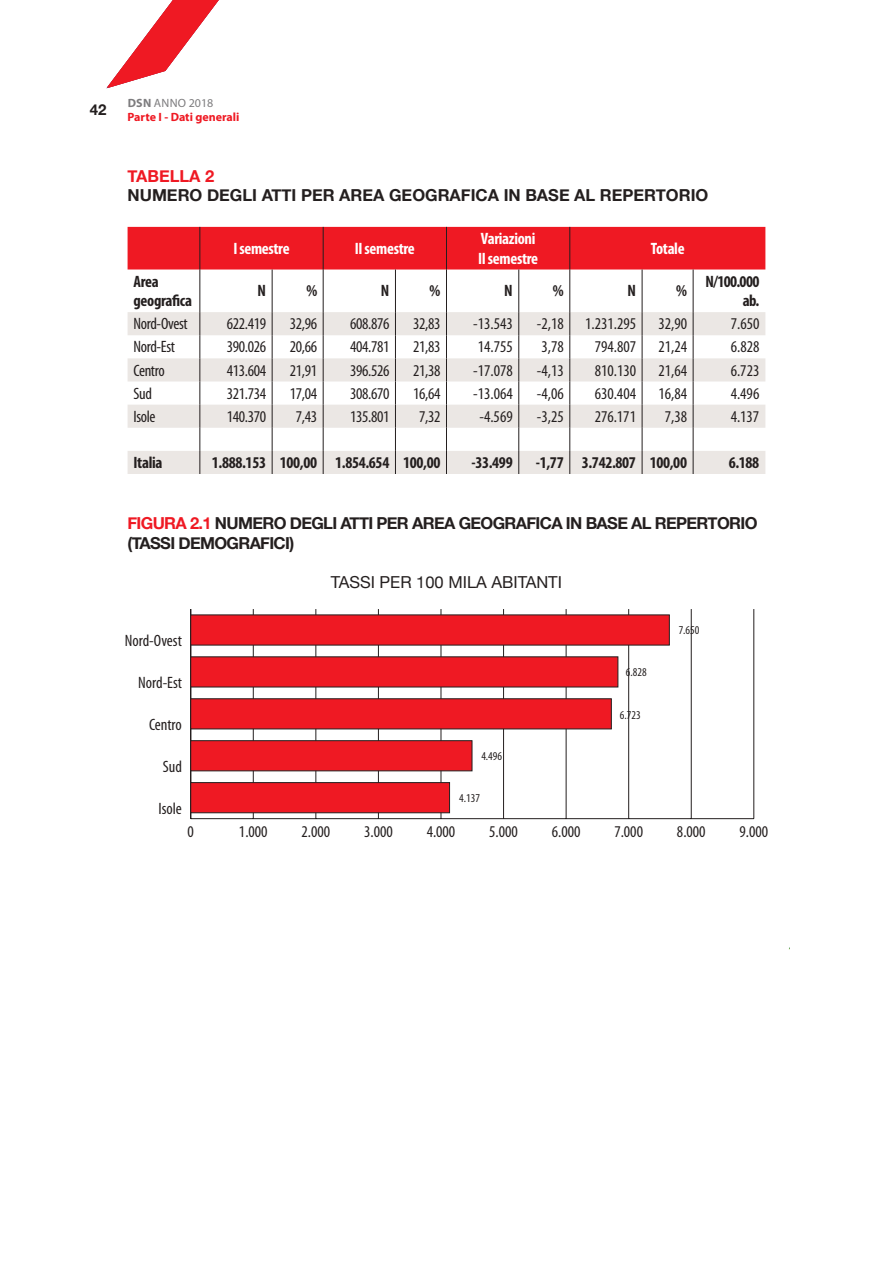
<style>
.page{position:relative;width:893px;height:1263px;background:#fff}
.page>*{position:absolute;margin:0;border:0;box-sizing:border-box;transform-origin:0 0}
.t1{font:condensed 16.5px "Myriad Pro";color:#241f1f}
.t2{font:700 condensed 16.5px/19.5px "Myriad Pro";letter-spacing:-.02em;color:#241f1f}
.t3{font:700 16.5px/19.5px "Helvetica Neue";letter-spacing:-.04em;color:#241f1f}
.t4{font:700 16.5px "Helvetica Neue";color:#241f1f}
.t5{font:700 condensed 16.5px/19.5px "Myriad Pro";letter-spacing:-.02em;color:#fff}
.t6{font:16.5px "Helvetica Neue";color:#241f1f}
.t7{font:condensed 16.5px "Myriad Pro";letter-spacing:-.02em;color:#241f1f}
.t8{font:700 16.5px "Helvetica Neue";color:#ef1923}
.t9{font:700 15px "Helvetica Neue";color:#241f1f}
.t10{font:700 12px/14.4px "Myriad Pro";color:#ef1923}
.t11{font:condensed 12px "Myriad Pro";color:#241f1f}
.s1{color:#7d7c7e}
.s2{font-weight:400;color:#7d7c7e}
.s3{color:#ef1923}
</style>
<div class="page">
<svg style="left:106px;top:0;width:113px;height:88px"></svg>
<div style="left:128px;top:227px;width:637px;height:42px;background:#ef1923"></div>
<svg style="left:128px;top:312px;width:637px;height:162px;fill:#ebe7e4"></svg>
<hr style="left:200px;top:227px;width:1px;height:42px;background:#241f1f">
<hr style="left:323px;top:227px;width:1px;height:42px;background:#241f1f">
<hr style="left:446px;top:227px;width:1px;height:42px;background:#241f1f">
<hr style="left:570px;top:227px;width:1px;height:42px;background:#241f1f">
<hr style="left:200px;top:269px;width:1px;height:43px;background:#241f1f">
<hr style="left:272px;top:269px;width:1px;height:43px;background:#241f1f">
<hr style="left:323px;top:269px;width:1px;height:43px;background:#241f1f">
<hr style="left:395px;top:269px;width:1px;height:43px;background:#241f1f">
<hr style="left:446px;top:269px;width:1px;height:43px;background:#241f1f">
<hr style="left:518px;top:269px;width:1px;height:43px;background:#241f1f">
<hr style="left:642px;top:269px;width:1px;height:43px;background:#241f1f">
<hr style="left:693px;top:269px;width:1px;height:43px;background:#241f1f">
<svg style="left:200px;top:312px;width:1px;height:162px"></svg>
<svg style="left:272px;top:312px;width:1px;height:162px"></svg>
<svg style="left:323px;top:312px;width:1px;height:162px"></svg>
<svg style="left:395px;top:312px;width:1px;height:162px"></svg>
<svg style="left:446px;top:312px;width:1px;height:162px"></svg>
<svg style="left:518px;top:312px;width:1px;height:162px"></svg>
<svg style="left:642px;top:312px;width:1px;height:162px"></svg>
<svg style="left:693px;top:312px;width:1px;height:162px"></svg>
<hr style="left:570px;top:269px;width:1px;height:43px;background:#241f1f">
<svg style="left:570px;top:312px;width:1px;height:162px"></svg>
<hr style="left:191px;top:818px;width:563px;height:1px;background:#241f1f">
<hr style="left:253px;top:609px;width:1px;height:210px;background:#241f1f">
<hr style="left:316px;top:609px;width:1px;height:210px;background:#241f1f">
<hr style="left:378px;top:609px;width:1px;height:210px;background:#241f1f">
<hr style="left:441px;top:609px;width:1px;height:210px;background:#241f1f">
<hr style="left:503px;top:609px;width:1px;height:210px;background:#241f1f">
<hr style="left:566px;top:609px;width:1px;height:210px;background:#241f1f">
<hr style="left:628px;top:609px;width:1px;height:210px;background:#241f1f">
<hr style="left:691px;top:609px;width:1px;height:210px;background:#241f1f">
<hr style="left:754px;top:609px;width:1px;height:210px;background:#241f1f">
<hr style="left:190px;top:609px;width:1px;height:210px;background:#241f1f">
<div style="left:191px;top:782px;width:259px;height:31px;background:#ef1923;border:1px solid #241f1f"></div>
<div style="left:191px;top:740px;width:281px;height:31px;background:#ef1923;border:1px solid #241f1f"></div>
<div style="left:191px;top:698px;width:420px;height:31px;background:#ef1923;border:1px solid #241f1f"></div>
<div style="left:191px;top:657px;width:427px;height:30px;background:#ef1923"></div>
<div style="left:191px;top:615px;width:478px;height:30px;background:#ef1923"></div>
<p class="t9" style="left:90px;top:98px;width:18px">42</p>
<p class="t10" style="left:128px;top:95px;width:113px"><span class="s1">DSN</span> <span class="s2">ANNO 2018<br></span>Parte I - Dati generali</p>
<p class="t8" style="left:128px;top:163px;width:88px">TABELLA 2</p>
<p class="t4" style="left:128px;top:183px;width:582px">NUMERO DEGLI ATTI PER AREA GEOGRAFICA IN BASE AL REPERTORIO</p>
<p class="t5" style="left:233px;top:238px;width:58px">I semestre</p>
<p class="t5" style="left:355px;top:238px;width:62px">II semestre</p>
<p class="t5" style="left:478px;top:228px;width:62px">Variazioni<br>II semestre</p>
<p class="t5" style="left:651px;top:238px;width:35px">Totale</p>
<p class="t2" style="left:134px;top:271px;width:60px">Area geografica</p>
<p class="t2" style="left:258px;top:281px;width:10px">N</p>
<p class="t2" style="left:306px;top:281px;width:12px">%</p>
<p class="t2" style="left:381px;top:281px;width:10px">N</p>
<p class="t2" style="left:430px;top:281px;width:12px">%</p>
<p class="t2" style="left:504px;top:281px;width:10px">N</p>
<p class="t2" style="left:553px;top:281px;width:12px">%</p>
<p class="t2" style="left:628px;top:281px;width:10px">N</p>
<p class="t2" style="left:676px;top:281px;width:12px">%</p>
<p class="t2" style="left:705px;top:271px;width:55px;text-align:right">N/100.000 ab.</p>
<p class="t7" style="left:134px;top:314px;width:56px">Nord-Ovest</p>
<p class="t1" style="left:227px;top:314px;width:41px">622.419</p>
<p class="t1" style="left:290px;top:314px;width:29px">32,96</p>
<p class="t1" style="left:350px;top:314px;width:41px">608.876</p>
<p class="t1" style="left:413px;top:314px;width:29px">32,83</p>
<p class="t1" style="left:473px;top:314px;width:41px">-13.543</p>
<p class="t1" style="left:537px;top:314px;width:28px">-2,18</p>
<p class="t1" style="left:585px;top:314px;width:52px">1.231.295</p>
<p class="t1" style="left:658px;top:314px;width:30px">32,90</p>
<p class="t1" style="left:731px;top:314px;width:30px">7.650</p>
<p class="t1" style="left:134px;top:337px;width:43px">Nord-Est</p>
<p class="t1" style="left:227px;top:337px;width:41px">390.026</p>
<p class="t1" style="left:290px;top:337px;width:29px">20,66</p>
<p class="t1" style="left:350px;top:337px;width:41px">404.781</p>
<p class="t1" style="left:413px;top:337px;width:29px">21,83</p>
<p class="t1" style="left:478px;top:337px;width:36px">14.755</p>
<p class="t1" style="left:541px;top:337px;width:24px">3,78</p>
<p class="t1" style="left:595px;top:337px;width:43px">794.807</p>
<p class="t1" style="left:658px;top:337px;width:30px">21,24</p>
<p class="t1" style="left:731px;top:337px;width:30px">6.828</p>
<p class="t1" style="left:134px;top:360px;width:33px">Centro</p>
<p class="t1" style="left:227px;top:360px;width:41px">413.604</p>
<p class="t1" style="left:290px;top:360px;width:29px">21,91</p>
<p class="t1" style="left:350px;top:360px;width:41px">396.526</p>
<p class="t1" style="left:413px;top:360px;width:29px">21,38</p>
<p class="t1" style="left:473px;top:360px;width:41px">-17.078</p>
<p class="t1" style="left:537px;top:360px;width:28px">-4,13</p>
<p class="t1" style="left:595px;top:360px;width:43px">810.130</p>
<p class="t1" style="left:658px;top:360px;width:30px">21,64</p>
<p class="t1" style="left:731px;top:360px;width:30px">6.723</p>
<p class="t1" style="left:134px;top:383px;width:20px">Sud</p>
<p class="t1" style="left:227px;top:383px;width:41px">321.734</p>
<p class="t1" style="left:290px;top:383px;width:29px">17,04</p>
<p class="t1" style="left:350px;top:383px;width:41px">308.670</p>
<p class="t1" style="left:413px;top:383px;width:29px">16,64</p>
<p class="t1" style="left:473px;top:383px;width:41px">-13.064</p>
<p class="t1" style="left:537px;top:383px;width:28px">-4,06</p>
<p class="t1" style="left:595px;top:383px;width:43px">630.404</p>
<p class="t1" style="left:658px;top:383px;width:30px">16,84</p>
<p class="t1" style="left:731px;top:383px;width:30px">4.496</p>
<p class="t1" style="left:133px;top:406px;width:24px">Isole</p>
<p class="t1" style="left:227px;top:406px;width:41px">140.370</p>
<p class="t1" style="left:296px;top:406px;width:23px">7,43</p>
<p class="t1" style="left:350px;top:406px;width:41px">135.801</p>
<p class="t1" style="left:419px;top:406px;width:23px">7,32</p>
<p class="t1" style="left:479px;top:406px;width:35px">-4.569</p>
<p class="t1" style="left:537px;top:406px;width:28px">-3,25</p>
<p class="t1" style="left:595px;top:406px;width:43px">276.171</p>
<p class="t1" style="left:665px;top:406px;width:24px">7,38</p>
<p class="t1" style="left:731px;top:406px;width:30px">4.137</p>
<p class="t2" style="left:133px;top:452px;width:30px">Italia</p>
<p class="t2" style="left:212px;top:452px;width:230px">1.888.153 100,00 1.854.654 100,00</p>
<p class="t2" style="left:471px;top:452px;width:43px">-33.499</p>
<p class="t2" style="left:536px;top:452px;width:153px">-1,77 3.742.807 100,00</p>
<p class="t2" style="left:729px;top:452px;width:32px">6.188</p>
<p class="t3" style="left:127px;top:514px;width:631px"><span class="s3">FIGURA 2.1</span> NUMERO DEGLI ATTI PER AREA GEOGRAFICA IN BASE AL REPERTORIO (TASSI DEMOGRAFICI)</p>
<p class="t6" style="left:331px;top:570px;width:233px">TASSI PER 100 MILA ABITANTI</p>
<p class="t1" style="left:125px;top:631px;width:59px">Nord-Ovest</p>
<p class="t1" style="left:138px;top:673px;width:45px">Nord-Est</p>
<p class="t1" style="left:149px;top:715px;width:34px">Centro</p>
<p class="t1" style="left:163px;top:757px;width:21px">Sud</p>
<p class="t1" style="left:158px;top:799px;width:25px">Isole</p>
<p class="t11" style="left:481px;top:748px;width:22px">4.496</p>
<p class="t11" style="left:459px;top:791px;width:22px">4.137</p>
<p class="t11" style="left:626px;top:665px;width:22px">6.828</p>
<p class="t11" style="left:620px;top:707px;width:22px">6.723</p>
<p class="t11" style="left:679px;top:623px;width:22px">7.650</p>
<p class="t1" style="left:188px;top:821px;width:8px">0</p>
<p class="t1" style="left:239px;top:821px;width:30px">1.000</p>
<p class="t1" style="left:302px;top:821px;width:30px">2.000</p>
<p class="t1" style="left:364px;top:821px;width:30px">3.000</p>
<p class="t1" style="left:427px;top:821px;width:30px">4.000</p>
<p class="t1" style="left:489px;top:821px;width:30px">5.000</p>
<p class="t1" style="left:552px;top:821px;width:30px">6.000</p>
<p class="t1" style="left:614px;top:821px;width:30px">7.000</p>
<p class="t1" style="left:677px;top:821px;width:30px">8.000</p>
<p class="t1" style="left:739px;top:821px;width:30px">9.000</p>
</div>
